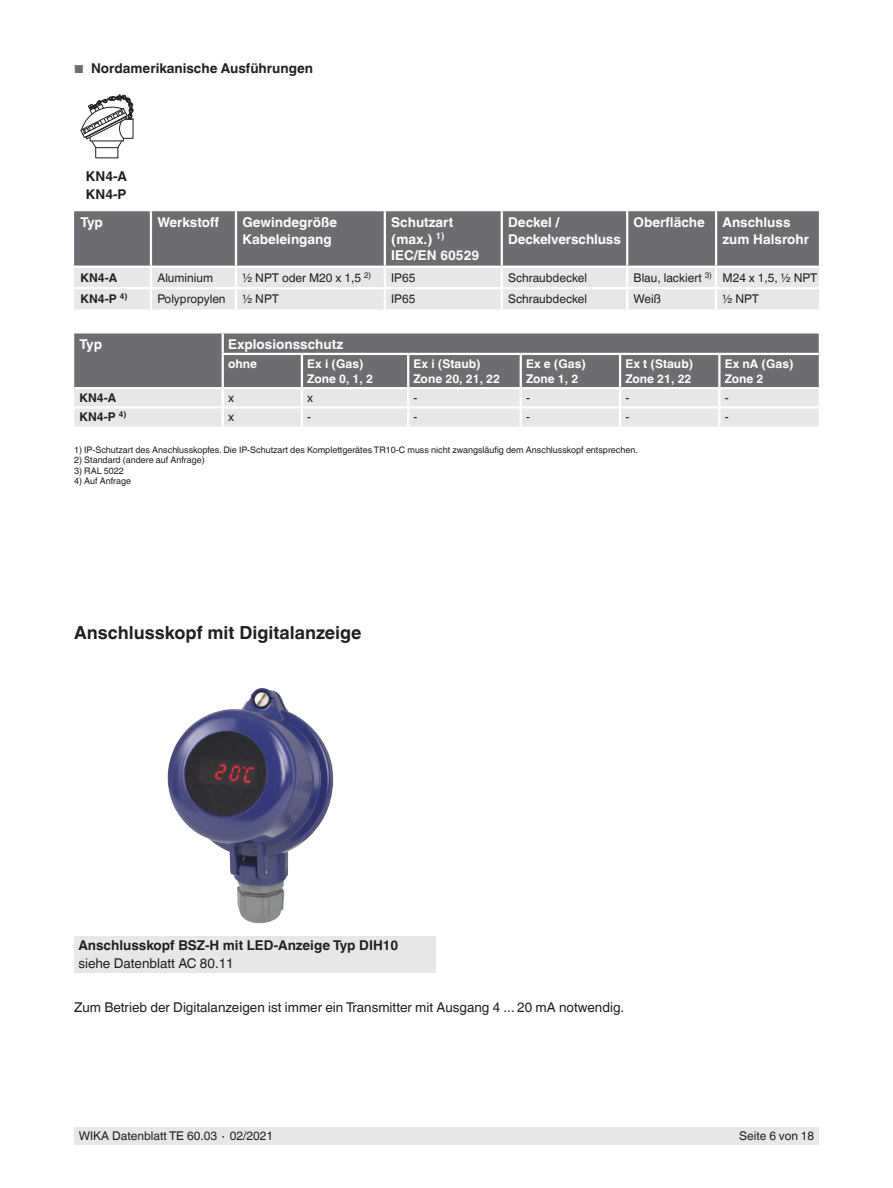
<style>
.page{position:relative;width:893px;height:1188px;background:#fff}
.page>*{position:absolute;margin:0;border:0;box-sizing:border-box;transform-origin:0 0}
.t1{font:700 18px "Helvetica World";color:#231f20}
.t2{font:700 13.5px/16.5px "Helvetica World";color:#fff}
.t3{font:13.5px "Helvetica World";color:#231f20}
.t4{font:700 13.5px "Helvetica World";color:#231f20}
.t5{font:12px "Helvetica World";color:#231f20}
.t6{font:700 12px/15px "Helvetica World";color:#fff}
.t7{font:700 12px "Helvetica World";color:#231f20}
.t8{font:9px "Helvetica World";color:#231f20}
.t9{font:6.9px "Arial";color:#231f20}
.s1{font-weight:400;font-size:11.55px;color:#6c6d70}
</style>
<div class="page">
<div style="left:74px;top:1128px;width:745px;height:17px;background:#e6e7e9"></div>
<svg style="left:74px;top:211px;width:745px;height:98px;background:#a1a2a4"></svg>
<hr style="left:74px;top:287px;width:77px;height:2px;background:#fff">
<hr style="left:151px;top:287px;width:85px;height:2px;background:#fff">
<hr style="left:150px;top:289px;width:2px;height:20px;background:#fff">
<hr style="left:236px;top:287px;width:149px;height:2px;background:#fff">
<hr style="left:235px;top:289px;width:2px;height:20px;background:#fff">
<hr style="left:385px;top:287px;width:117px;height:2px;background:#fff">
<hr style="left:384px;top:289px;width:2px;height:20px;background:#fff">
<hr style="left:502px;top:287px;width:125px;height:2px;background:#fff">
<hr style="left:501px;top:289px;width:2px;height:20px;background:#fff">
<hr style="left:627px;top:287px;width:89px;height:2px;background:#fff">
<hr style="left:626px;top:289px;width:2px;height:20px;background:#fff">
<hr style="left:716px;top:287px;width:103px;height:2px;background:#fff">
<hr style="left:715px;top:289px;width:2px;height:20px;background:#fff">
<hr style="left:74px;top:266px;width:77px;height:2px;background:#fff">
<hr style="left:151px;top:266px;width:85px;height:2px;background:#fff">
<hr style="left:236px;top:266px;width:149px;height:2px;background:#fff">
<hr style="left:385px;top:266px;width:117px;height:2px;background:#fff">
<hr style="left:502px;top:266px;width:125px;height:2px;background:#fff">
<hr style="left:627px;top:266px;width:89px;height:2px;background:#fff">
<hr style="left:716px;top:266px;width:103px;height:2px;background:#fff">
<svg style="left:74px;top:334px;width:745px;height:93px;background:#a4a5a8"></svg>
<hr style="left:222px;top:353px;width:80px;height:2px;background:#fff">
<hr style="left:302px;top:353px;width:106px;height:2px;background:#fff">
<hr style="left:408px;top:353px;width:113px;height:2px;background:#fff">
<hr style="left:719px;top:353px;width:100px;height:2px;background:#fff">
<img style="left:168px;top:688px;width:166px;height:235px">
<div style="left:74px;top:936px;width:361px;height:37px;background:#e6e7e9"></div>
<svg style="left:80px;top:94px;width:54px;height:55px"></svg>
<h2 class="t4" style="left:74px;top:61px;width:240px"><span class="s1">■</span> Nordamerikanische Ausführungen</h2>
<h2 class="t4" style="left:86px;top:168px;width:43px">KN4-A</h2>
<p class="t9" style="left:98px;top:175px;width:22px">KN4-P</p>
<h2 class="t4" style="left:86px;top:186px;width:42px">KN4-P</h2>
<h2 class="t2" style="left:80px;top:214px;width:24px">Typ</h2>
<h2 class="t2" style="left:157px;top:214px;width:63px">Werkstoff</h2>
<h2 class="t2" style="left:242px;top:214px;width:96px">Gewindegröße<br>Kabeleingang</h2>
<h2 class="t2" style="left:391px;top:214px;width:90px">Schutzart (max.) <sup>1)<br></sup>IEC/EN 60529</h2>
<h2 class="t2" style="left:508px;top:214px;width:114px">Deckel /<br>Deckelverschluss</h2>
<h2 class="t2" style="left:634px;top:214px;width:73px">Oberfläche</h2>
<h2 class="t2" style="left:722px;top:214px;width:88px">Anschluss zum Halsrohr</h2>
<h3 class="t7" style="left:80px;top:271px;width:38px">KN4-A</h3>
<h3 class="t5" style="left:157px;top:271px;width:57px">Aluminium</h3>
<h3 class="t5" style="left:242px;top:271px;width:130px">½ NPT oder M20 x 1,5 <sup>2)</sup></h3>
<h3 class="t5" style="left:391px;top:271px;width:26px">IP65</h3>
<h3 class="t5" style="left:508px;top:271px;width:81px">Schraubdeckel</h3>
<h3 class="t5" style="left:634px;top:271px;width:185px">Blau, lackiert <sup>3)</sup> M24 x 1,5, ½ NPT</h3>
<h3 class="t7" style="left:80px;top:292px;width:49px">KN4-P <sup>4)</sup></h3>
<h3 class="t5" style="left:157px;top:292px;width:70px">Polypropylen</h3>
<h3 class="t5" style="left:242px;top:292px;width:38px">½ NPT</h3>
<h3 class="t5" style="left:391px;top:292px;width:26px">IP65</h3>
<h3 class="t5" style="left:508px;top:292px;width:81px">Schraubdeckel</h3>
<h3 class="t5" style="left:634px;top:292px;width:29px">Weiß</h3>
<h3 class="t5" style="left:722px;top:292px;width:38px">½ NPT</h3>
<h2 class="t2" style="left:80px;top:336px;width:24px">Typ</h2>
<h2 class="t2" style="left:228px;top:336px;width:117px">Explosionsschutz</h2>
<h3 class="t6" style="left:228px;top:356px;width:30px">ohne</h3>
<h3 class="t6" style="left:307px;top:356px;width:67px">Ex i (Gas)<br>Zone 0, 1, 2</h3>
<h3 class="t6" style="left:414px;top:356px;width:88px">Ex i (Staub)<br>Zone 20, 21, 22</h3>
<h3 class="t6" style="left:526px;top:356px;width:61px">Ex e (Gas)<br>Zone 1, 2</h3>
<h3 class="t6" style="left:625px;top:356px;width:69px">Ex t (Staub)<br>Zone 21, 22</h3>
<h3 class="t6" style="left:725px;top:356px;width:70px">Ex nA (Gas)<br>Zone 2</h3>
<h3 class="t7" style="left:80px;top:391px;width:38px">KN4-A</h3>
<h3 class="t5" style="left:228px;top:391px;width:7px">x</h3>
<h3 class="t5" style="left:307px;top:391px;width:7px">x</h3>
<h3 class="t5" style="left:414px;top:391px;width:5px">-</h3>
<h3 class="t5" style="left:526px;top:391px;width:5px">-</h3>
<h3 class="t5" style="left:625px;top:391px;width:5px">-</h3>
<h3 class="t5" style="left:725px;top:391px;width:5px">-</h3>
<h3 class="t7" style="left:80px;top:410px;width:49px">KN4-P <sup>4)</sup></h3>
<h3 class="t5" style="left:228px;top:410px;width:7px">x</h3>
<h3 class="t5" style="left:307px;top:410px;width:5px">-</h3>
<h3 class="t5" style="left:414px;top:410px;width:5px">-</h3>
<h3 class="t5" style="left:526px;top:410px;width:5px">-</h3>
<h3 class="t5" style="left:625px;top:410px;width:5px">-</h3>
<h3 class="t5" style="left:725px;top:410px;width:5px">-</h3>
<p class="t8" style="left:74px;top:444px;width:565px">1) IP-Schutzart des Anschlusskopfes. Die IP-Schutzart des Komplettgerätes TR10-C muss nicht zwangsläufig dem Anschlusskopf entsprechen.</p>
<p class="t8" style="left:74px;top:455px;width:132px">2) Standard (andere auf Anfrage)</p>
<p class="t8" style="left:74px;top:465px;width:51px">3) RAL 5022</p>
<p class="t8" style="left:74px;top:476px;width:58px">4) Auf Anfrage</p>
<h1 class="t1" style="left:74px;top:622px;width:289px">Anschlusskopf mit Digitalanzeige</h1>
<h2 class="t4" style="left:78px;top:938px;width:322px">Anschlusskopf BSZ-H mit LED-Anzeige Typ DIH10</h2>
<h2 class="t3" style="left:78px;top:956px;width:157px">siehe Datenblatt AC 80.11</h2>
<h2 class="t3" style="left:74px;top:999px;width:552px">Zum Betrieb der Digitalanzeigen ist immer ein Transmitter mit Ausgang 4 ... 20 mA notwendig.</h2>
<h3 class="t5" style="left:79px;top:1129px;width:196px">WIKA Datenblatt TE 60.03 ∙ 02/2021</h3>
<h3 class="t5" style="left:739px;top:1129px;width:77px">Seite 6 von 18</h3>
</div>
